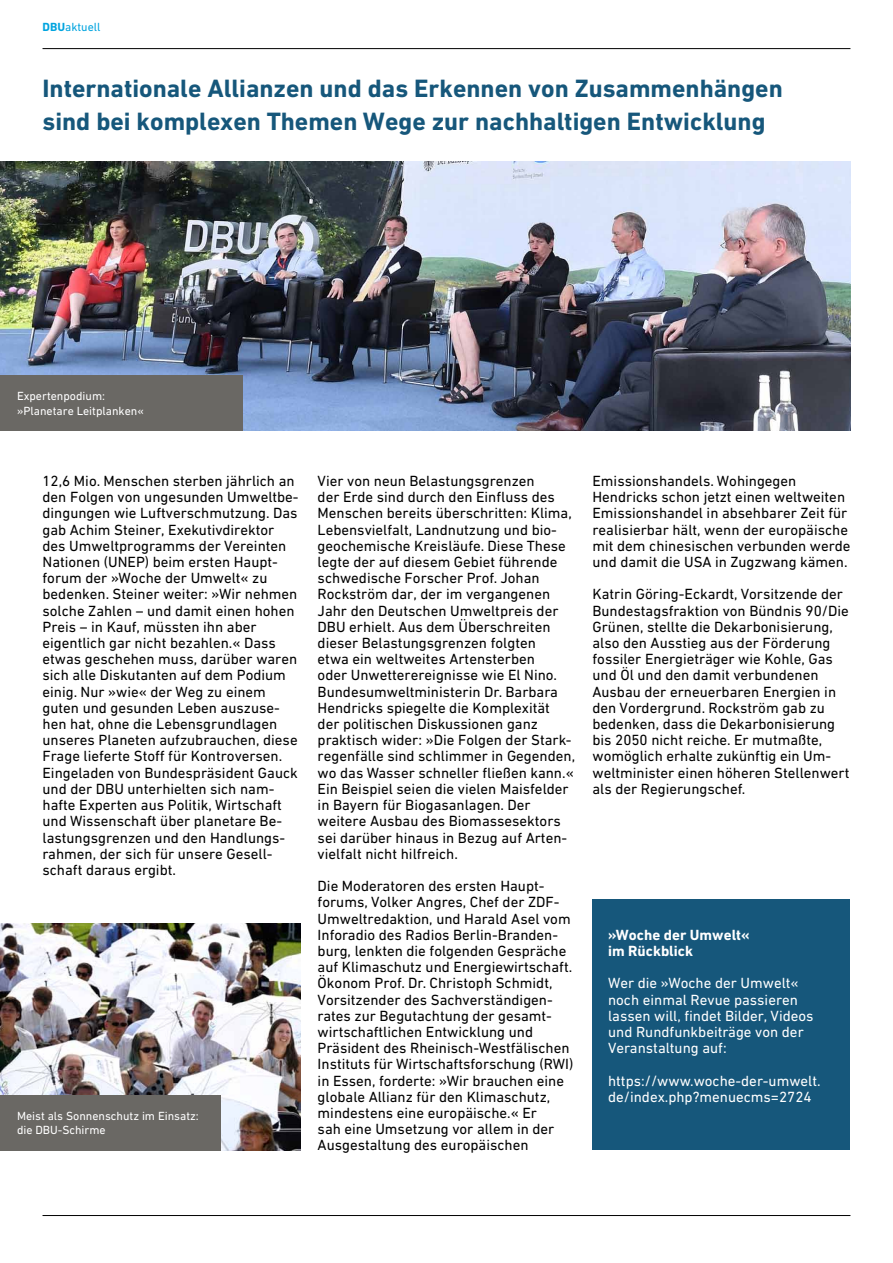
<style>
.page{position:relative;width:893px;height:1263px;background:#fff}
.page>*{position:absolute;margin:0;border:0;box-sizing:border-box;transform-origin:0 0}
.Überschrift_17pt_bla{font:700 25.5px/32.4px "DIN Next W1 G";color:#16577b}
.Text_10pt_schwarz{font:15px/16.2px "DIN Next W1 G";color:#000}
.Text_10pt_weiss{font:15px/16.2px "DIN Next W1 G";color:#fff}
.Überschrift_10pt_wei{font:700 15px/16.2px "DIN Next W1 G";color:#fff}
.BU_weiß{font:12px/14.4px "DIN Next W1 G";color:#fff}
.t1{font:12px "DIN Next W1 G";color:#00a4df}
.s1{font-weight:700}
</style>
<div class="page">
<hr style="left:43px;top:1215px;width:807px;height:1px;background:#000">
<div style="left:592px;top:899px;width:258px;height:251px;background:#16577b"></div>
<img style="left:0;top:923px;width:300px;height:227px">
<img style="left:0;top:162px;width:850px;height:269px">
<div style="left:0;top:1095px;width:220px;height:55px;background:#6a6864"></div>
<div style="left:0;top:375px;width:242px;height:56px;background:#6a6864"></div>
<hr style="left:43px;top:48px;width:807px;height:1px;background:#000">
<p class="t1" style="left:43px;top:20px;width:60px"><span class="s1">DBU</span>aktuell</p>
<p class="Überschrift_17pt_bla" style="left:43px;top:72px;width:742px">Internationale Allianzen und das Erkennen von Zusammenhängen sind bei komplexen Themen Wege zur nachhaltigen Entwicklung</p>
<p class="BU_weiß" style="left:17px;top:389px;width:128px">Expertenpodium: »Planetare Leitplanken«</p>
<p class="Text_10pt_schwarz" style="left:43px;top:473px;width:258px">12,6 Mio. Menschen sterben jährlich an den Folgen von ungesunden Umweltbe&shy;dingungen wie Luftverschmutzung. Das gab Achim Steiner, Exekutivdirektor des Umweltprogramms der Vereinten Nationen (UNEP) beim ersten Haupt&shy;forum der »Woche der Umwelt« zu bedenken. Steiner weiter: »Wir nehmen solche Zahlen – und damit einen hohen Preis – in Kauf, müssten ihn aber eigentlich gar nicht bezahlen.« Dass etwas geschehen muss, darüber waren sich alle Diskutanten auf dem Podium einig. Nur »wie« der Weg zu einem guten und gesunden Leben auszuse&shy;hen hat, ohne die Lebensgrundlagen unseres Planeten aufzubrauchen, diese Frage lieferte Stoff für Kontroversen.<br>Eingeladen von Bundespräsident Gauck und der DBU unterhielten sich nam&shy;hafte Experten aus Politik, Wirtschaft und Wissenschaft über planetare Be&shy;lastungsgrenzen und den Handlungs&shy;rahmen, der sich für unsere Gesell&shy;schaft daraus ergibt.</p>
<p class="Text_10pt_schwarz" style="left:318px;top:473px;width:259px">Vier von neun Belastungsgrenzen<br>der Erde sind durch den Einfluss des Menschen bereits überschritten: Klima, Lebensvielfalt, Landnutzung und bio&shy;geochemische Kreisläufe. Diese These legte der auf diesem Gebiet führende schwedische Forscher Prof. Johan Rockström dar, der im vergangenen Jahr den Deutschen Umweltpreis der DBU erhielt. Aus dem Überschreiten dieser Belastungsgrenzen folgten<br>etwa ein weltweites Artensterben<br>oder Unwetterereignisse wie El Nino.<br>Bundesumweltministerin Dr. Barbara Hendricks spiegelte die Komplexität der politischen Diskussionen ganz praktisch wider: »Die Folgen der Stark&shy;regenfälle sind schlimmer in Gegenden, wo das Wasser schneller fließen kann.« Ein Beispiel seien die vielen Maisfelder in Bayern für Biogasanlagen. Der weitere Ausbau des Biomassesektors sei darüber hinaus in Bezug auf Arten&shy;vielfalt nicht hilfreich.</p>
<p class="Text_10pt_schwarz" style="left:318px;top:878px;width:257px">Die Moderatoren des ersten Haupt&shy;forums, Volker Angres, Chef der ZDF-Umweltredaktion, und Harald Asel vom Inforadio des Radios Berlin-Branden&shy;burg, lenkten die folgenden Gespräche auf Klimaschutz und Energiewirtschaft.<br>Ökonom Prof. Dr. Christoph Schmidt, Vorsitzender des Sachverständigen&shy;rates zur Begutachtung der gesamt&shy;wirtschaftlichen Entwicklung und Präsident des Rheinisch-Westfälischen Instituts für Wirtschaftsforschung (RWI) in Essen, forderte: »Wir brauchen eine globale Allianz für den Klimaschutz, mindestens eine europäische.« Er<br>sah eine Umsetzung vor allem in der Ausgestaltung des europäischen</p>
<p class="BU_weiß" style="left:17px;top:1108px;width:183px">Meist als Sonnenschutz im Einsatz:</p>
<p class="BU_weiß" style="left:17px;top:1123px;width:90px">die DBU-Schirme</p>
<p class="Text_10pt_schwarz" style="left:592px;top:473px;width:259px">Emissionshandels. Wohingegen Hendricks schon jetzt einen weltweiten Emissionshandel in absehbarer Zeit für realisierbar hält, wenn der europäische mit dem chinesischen verbunden werde und damit die USA in Zugzwang kämen.</p>
<p class="Text_10pt_schwarz" style="left:592px;top:586px;width:258px">Katrin Göring-Eckardt, Vorsitzende der Bundestagsfraktion von Bündnis 90/Die Grünen, stellte die Dekarbonisierung, also den Ausstieg aus der Förderung fossiler Energieträger wie Kohle, Gas und Öl und den damit verbundenen Ausbau der erneuerbaren Energien in den Vordergrund. Rockström gab zu bedenken, dass die Dekarbonisierung bis 2050 nicht reiche. Er mutmaßte, womöglich erhalte zukünftig ein Um&shy;weltminister einen höheren Stellenwert als der Regierungschef.</p>
<h1 class="Überschrift_10pt_wei" style="left:608px;top:926px;width:143px">»Woche der Umwelt« im Rückblick</h1>
<p class="Text_10pt_weiss" style="left:608px;top:975px;width:207px">Wer die »Woche der Umwelt« noch einmal Revue passieren lassen will, findet Bilder, Videos und Rundfunkbeiträge von der<br>Veranstaltung auf:</p>
<p class="Text_10pt_weiss" style="left:608px;top:1072px;width:214px">https://www.woche-der-umwelt. de/index.php?menuecms=2724</p>
</div>
